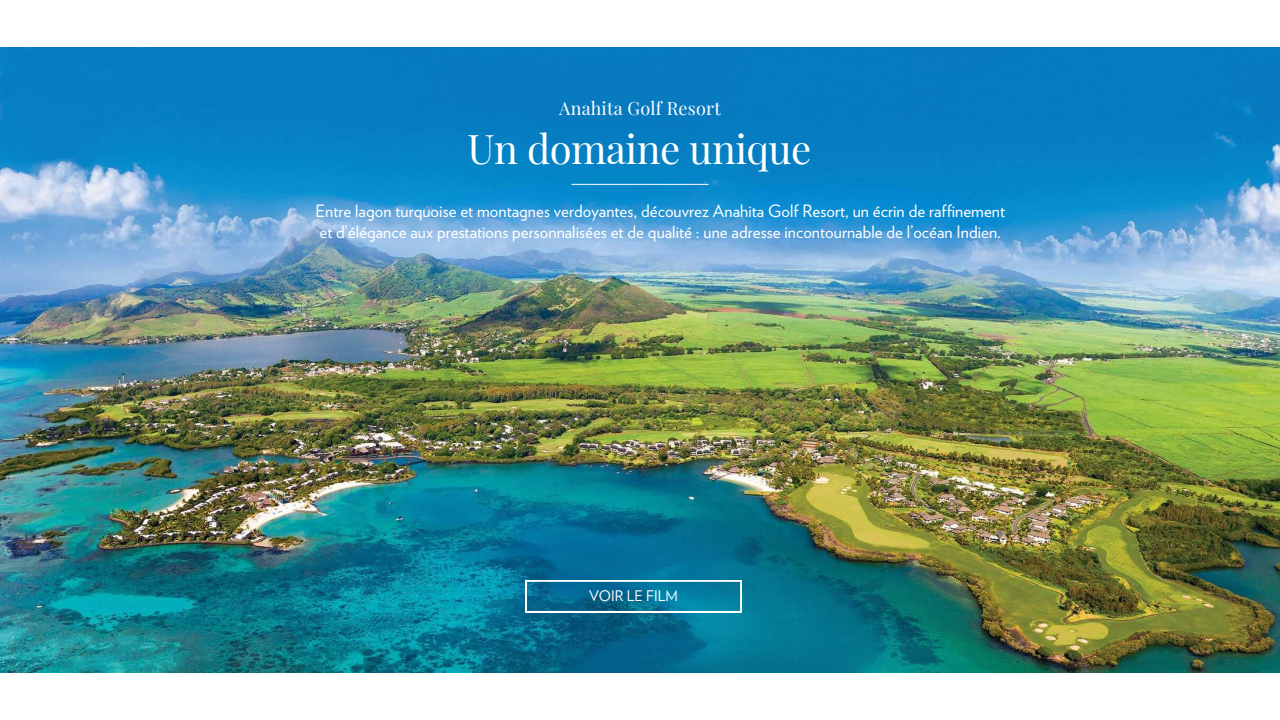
<style>
.page{position:relative;width:1280px;height:720px;background:#fff}
.page>*{position:absolute;margin:0;border:0;box-sizing:border-box;transform-origin:0 0}
.t1{font:40px "Playfair Display";letter-spacing:-.015em;color:#fff}
.t2{font:18px "Playfair Display";letter-spacing:.01em;color:#fff}
.t3{font:17px/20.2px "Verlag";color:#fff}
.t4{font:14.6px "Verlag";color:#fff}
</style>
<div class="page">
<img style="left:0;top:48px;width:1280px;height:624px">
<svg style="left:525px;top:580px;width:216px;height:32px;background:#1d7fa1"></svg>
<hr style="left:571px;top:184px;width:137px;height:1px;background:#fff">
<p class="t2" style="left:559px;top:95px;width:163px">Anahita Golf Resort</p>
<h1 class="t1" style="left:467px;top:120px;width:346px">Un domaine unique</h1>
<p class="t3" style="left:315px;top:202px;width:691px">Entre lagon turquoise et montagnes verdoyantes, découvrez Anahita Golf Resort, un écrin de raffinement et d’élégance aux prestations personnalisées et de qualité : une adresse incontournable de l’océan Indien.</p>
<p class="t4" style="left:589px;top:589px;width:90px">VOIR LE FILM</p>
</div>
